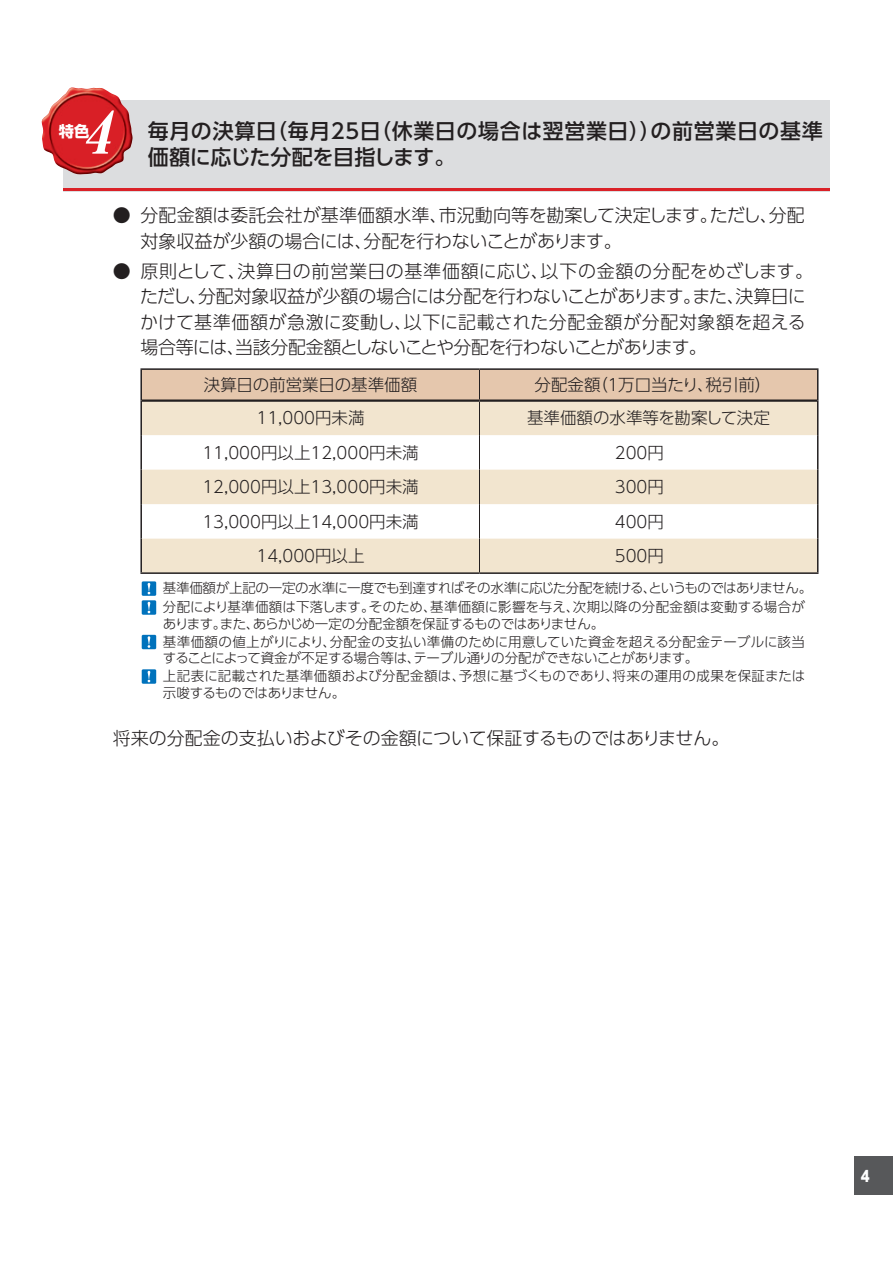
<style>
.page{position:relative;width:893px;height:1263px;background:#fff}
.page>*{position:absolute;margin:0;border:0;box-sizing:border-box;transform-origin:0 0}
.t1{font:italic 58.5px "Midashi Min Pr 5 MA31";color:#fff;scale:1.04 1}
.t2{font:500 21px/25.5px "UD Shin Go Pro";letter-spacing:.02em;color:#231f20}
.t3{font:300 18px/25.5px "UD Shin Go Pro";letter-spacing:-.01em;color:#231f20}
.t4{font:300 16.5px "UD Shin Go Pro";color:#231f20}
.t5{font:700 15.3px "UD Shin Go Pro";color:#fff}
.t6{font:800 15px "UD Shin Go Pro";color:#fff;scale:.9 1}
.t7{font:300 13.5px/18px "UD Shin Go Pro";letter-spacing:-.015em;color:#231f20}
</style>
<div class="page">
<div style="left:855px;top:1157px;width:38px;height:38px;background:#57585a"></div>
<div style="left:63px;top:100px;width:766px;height:91px;background:#dcdddf"></div>
<hr style="left:63px;top:188px;width:766px;height:3px;background:#da2128">
<img style="left:41px;top:87px;width:92px;height:88px">
<svg style="left:142px;top:402px;width:675px;height:170px;fill:#f2e5cf"></svg>
<div style="left:142px;top:370px;width:675px;height:29px;background:#e5c7ad"></div>
<hr style="left:479px;top:402px;width:1px;height:33px;background:#231f20">
<hr style="left:479px;top:435px;width:1px;height:35px;background:#231f20">
<hr style="left:479px;top:470px;width:1px;height:34px;background:#231f20">
<hr style="left:479px;top:504px;width:1px;height:35px;background:#231f20">
<hr style="left:479px;top:539px;width:1px;height:33px;background:#231f20">
<hr style="left:140px;top:368px;width:339px;height:2px;background:#231f20">
<hr style="left:140px;top:370px;width:2px;height:31px;background:#231f20">
<hr style="left:479px;top:368px;width:339px;height:2px;background:#231f20">
<hr style="left:817px;top:370px;width:1px;height:31px;background:#231f20">
<hr style="left:140px;top:401px;width:2px;height:34px;background:#231f20">
<hr style="left:817px;top:401px;width:1px;height:34px;background:#231f20">
<hr style="left:140px;top:435px;width:2px;height:35px;background:#231f20">
<hr style="left:817px;top:435px;width:1px;height:35px;background:#231f20">
<hr style="left:140px;top:470px;width:2px;height:34px;background:#231f20">
<hr style="left:817px;top:470px;width:1px;height:34px;background:#231f20">
<hr style="left:140px;top:504px;width:2px;height:35px;background:#231f20">
<hr style="left:817px;top:504px;width:1px;height:35px;background:#231f20">
<hr style="left:140px;top:539px;width:2px;height:33px;background:#231f20">
<hr style="left:817px;top:539px;width:1px;height:33px;background:#231f20">
<hr style="left:140px;top:572px;width:339px;height:2px;background:#231f20">
<hr style="left:479px;top:572px;width:339px;height:2px;background:#231f20">
<hr style="left:142px;top:399px;width:337px;height:3px;background:#231f20">
<hr style="left:479px;top:399px;width:338px;height:3px;background:#231f20">
<div style="left:142px;top:581px;width:14px;height:15px;background:#0072bc"></div>
<svg style="left:148px;top:583px;width:2px;height:11px"></svg>
<div style="left:142px;top:600px;width:14px;height:15px;background:#0072bc"></div>
<svg style="left:148px;top:602px;width:2px;height:11px"></svg>
<div style="left:142px;top:635px;width:14px;height:14px;background:#0072bc"></div>
<svg style="left:148px;top:636px;width:2px;height:12px"></svg>
<div style="left:142px;top:669px;width:14px;height:15px;background:#0072bc"></div>
<svg style="left:148px;top:671px;width:2px;height:11px"></svg>
<h1 class="t1" style="left:80px;top:87px;width:49px">4</h1>
<h2 class="t2" style="left:148px;top:118px;width:677px">毎月の決算日（毎月25日（休業日の場合は翌営業日））の前営業日の基準価額に応じた分配を目指します。</h2>
<h3 class="t3" style="left:140px;top:202px;width:666px;text-indent:-28px">● 分配金額は委託会社が基準価額水準、市況動向等を勘案して決定します。ただし、分配対象収益が少額の場合には、分配を行わないことがあります。</h3>
<h3 class="t3" style="left:140px;top:257px;width:674px;text-indent:-27px">● 原則として、決算日の前営業日の基準価額に応じ、以下の金額の分配をめざします。ただし、分配対象収益が少額の場合には分配を行わないことがあります。また、決算日にかけて基準価額が急激に変動し、以下に記載された分配金額が分配対象額を超える場合等には、当該分配金額としないことや分配を行わないことがあります。</h3>
<p class="t4" style="left:204px;top:371px;width:215px">決算日の前営業日の基準価額</p>
<p class="t4" style="left:535px;top:371px;width:238px">分配金額（１万口当たり、税引前）</p>
<p class="t4" style="left:256px;top:404px;width:110px">11,000円未満</p>
<p class="t4" style="left:527px;top:404px;width:244px">基準価額の水準等を勘案して決定</p>
<p class="t4" style="left:202px;top:439px;width:218px">11,000円以上12,000円未満</p>
<p class="t4" style="left:615px;top:439px;width:51px">200円</p>
<p class="t4" style="left:202px;top:473px;width:218px">12,000円以上13,000円未満</p>
<p class="t4" style="left:615px;top:473px;width:51px">300円</p>
<p class="t4" style="left:202px;top:508px;width:218px">13,000円以上14,000円未満</p>
<p class="t4" style="left:615px;top:508px;width:51px">400円</p>
<p class="t4" style="left:256px;top:542px;width:110px">14,000円以上</p>
<p class="t4" style="left:615px;top:542px;width:51px">500円</p>
<p class="t7" style="left:163px;top:578px;width:651px;line-height:18.9px">基準価額が上記の一定の水準に一度でも到達すればその水準に応じた分配を続ける、というものではありません。分配により基準価額は下落します。そのため、基準価額に影響を与え、次期以降の分配金額は変動する場合が</p>
<p class="t7" style="left:163px;top:614px;width:643px">あります。また、あらかじめ一定の分配金額を保証するものではありません。<br>基準価額の値上がりにより、分配金の支払い準備のために用意していた資金を超える分配金テーブルに該当</p>
<p class="t7" style="left:163px;top:649px;width:644px">することによって資金が不足する場合等は、テーブル通りの分配ができないことがあります。<br>上記表に記載された基準価額および分配金額は、予想に基づくものであり、将来の運用の成果を保証または</p>
<p class="t7" style="left:163px;top:683px;width:184px">示唆するものではありません。</p>
<h3 class="t3" style="left:113px;top:725px;width:618px">将来の分配金の支払いおよびその金額について保証するものではありません。</h3>
<p class="t5" style="left:59px;top:119px;width:32px">特色</p>
<p class="t6" style="left:861px;top:1163px;width:11px">4</p>
</div>
